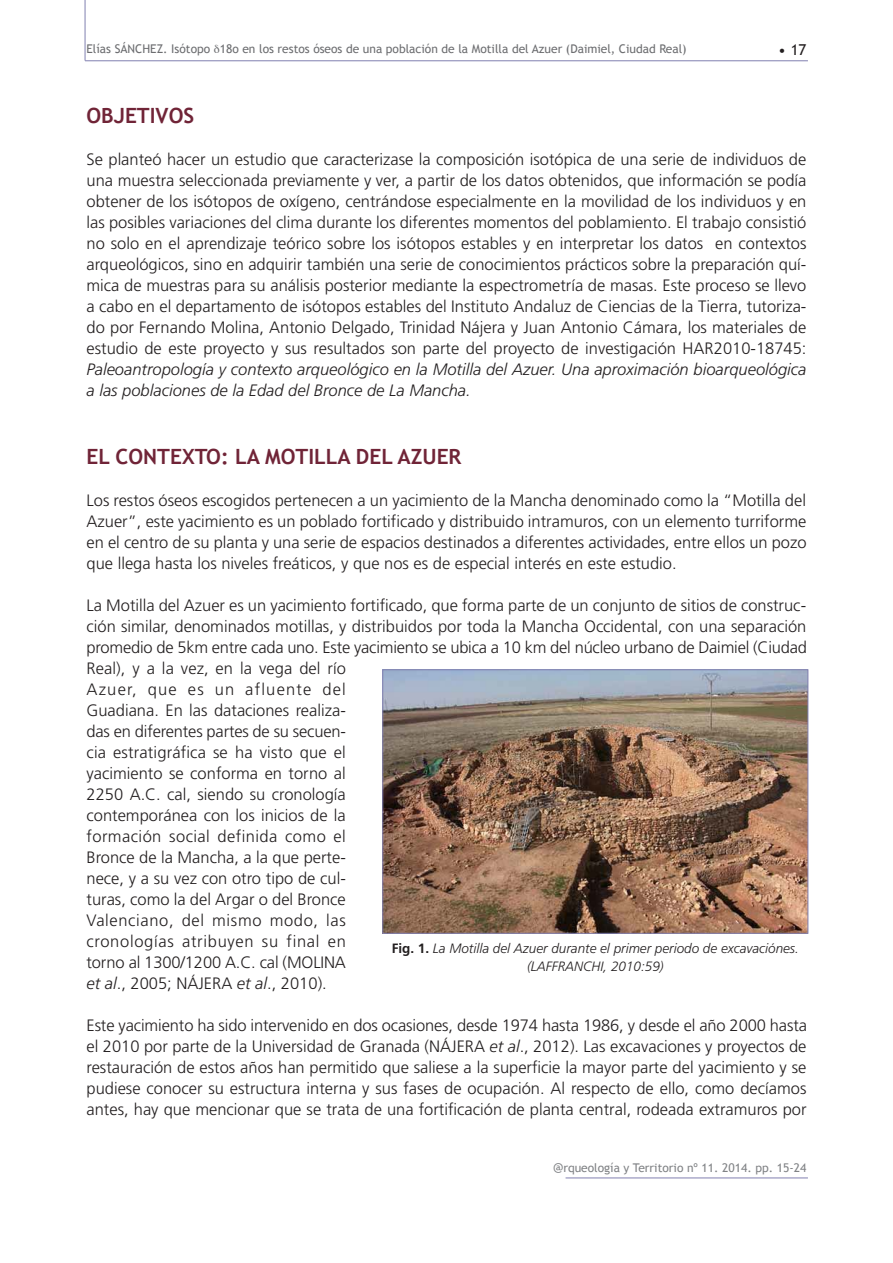
<style>
.page{position:relative;width:893px;height:1263px;background:#fff}
.page>*{position:absolute;margin:0;border:0;box-sizing:border-box;transform-origin:0 0}
.titulos_1{font:700 21px "Trebuchet MS";color:#702437}
.t1{font:300 16.5px/21px "Frutiger";color:#231f20;text-align:justify}
.t2{font:15px "Trebuchet MS";color:#231f20}
.pies{font:italic 300 13.5px/18px "Frutiger";color:#231f20;text-align:center}
.t3{font:12px "Trebuchet MS";color:#6c6d70}
.t4{font:12px "Trebuchet MS";color:#808285}
.s1{font-style:italic}
.s2{font-weight:700;font-style:normal}
.s3{font-size:13.5px}
</style>
<div class="page">
<hr style="left:85px;top:61px;width:723px;height:1px;background:#8180b0">
<hr style="left:566px;top:1178px;width:242px;height:1px;background:#8180b0">
<hr style="left:85px;top:0;width:1px;height:61px;background:#8180b0">
<img style="left:384px;top:671px;width:422px;height:261px">
<div style="left:382px;top:669px;width:426px;height:265px;border:1px solid #8180b0"></div>
<p class="t3" style="left:87px;top:42px;width:602px">Elías SÁNCHEZ. Isótopo 18o en los restos óseos de una población de la Motilla del Azuer (Daimiel, Ciudad Real)</p>
<p class="t2" style="left:778px;top:41px;width:30px">• 17</p>
<p class="titulos_1" style="left:87px;top:103px;width:109px">OBJETIVOS</p>
<p class="t1" style="left:87px;top:149px;width:721px">Se planteó hacer un estudio que caracterizase la composición isotópica de una serie de individuos de una muestra seleccionada previamente y ver, a partir de los datos obtenidos, que información se podía obtener de los isótopos de oxígeno, centrándose especialmente en la movilidad de los individuos y en las posibles variaciones del clima durante los diferentes momentos del poblamiento. El trabajo consistió no solo en el aprendizaje teórico sobre los isótopos estables y en interpretar los datos en contextos arqueológicos, sino en adquirir también una serie de conocimientos prácticos sobre la preparación quí&shy;mica de muestras para su análisis posterior mediante la espectrometría de masas. Este proceso se llevo a cabo en el departamento de isótopos estables del Instituto Andaluz de Ciencias de la Tierra, tutoriza&shy;do por Fernando Molina, Antonio Delgado, Trinidad Nájera y Juan Antonio Cámara, los materiales de estudio de este proyecto y sus resultados son parte del proyecto de investigación HAR2010-18745:<br><span class="s1">Paleoantropología y contexto arqueológico en la Motilla del Azuer. Una aproximación bioarqueológica a las poblaciones de la Edad del Bronce de La Mancha.</span></p>
<p class="titulos_1" style="left:87px;top:443px;width:376px">EL CONTEXTO: LA MOTILLA DEL AZUER</p>
<p class="t1" style="left:87px;top:489px;width:721px">Los restos óseos escogidos pertenecen a un yacimiento de la Mancha denominado como la “Motilla del Azuer”, este yacimiento es un poblado fortificado y distribuido intramuros, con un elemento turriforme en el centro de su planta y una serie de espacios destinados a diferentes actividades, entre ellos un pozo que llega hasta los niveles freáticos, y que nos es de especial interés en este estudio.</p>
<p class="t1" style="left:87px;top:594px;width:722px;text-align:left">La Motilla del Azuer es un yacimiento fortificado, que forma parte de un conjunto de sitios de construc&shy;ción similar, denominados motillas, y distribuidos por toda la Mancha Occidental, con una separación promedio de 5km entre cada uno. Este yacimiento se ubica a 10 km del núcleo urbano de Daimiel (Ciudad Real), y a la vez, en la vega del río<br>Azuer, que es un afluente del<br>Guadiana. En las dataciones realiza-<br>das en diferentes partes de su secuen-<br>cia estratigráfica se ha visto que el<br>yacimiento se conforma en torno al<br>2250 A.C. cal, siendo su cronología<br>contemporánea con los inicios de la<br>formación social definida como el<br>Bronce de la Mancha, a la que perte-<br>nece, y a su vez con otro tipo de cul-<br>turas, como la del Argar o del Bronce<br>Valenciano, del mismo modo, las<br>cronologías atribuyen su final en<br>torno al 1300/1200 A.C. cal (MOLINA<br><span class="s1">et al</span>., 2005; NÁJERA <span class="s1">et al</span>., 2010).</p>
<p class="t1" style="left:87px;top:1014px;width:722px">Este yacimiento ha sido intervenido en dos ocasiones, desde 1974 hasta 1986, y desde el año 2000 hasta el 2010 por parte de la Universidad de Granada (NÁJERA <span class="s1">et al</span>., 2012). Las excavaciones y proyectos de restauración de estos años han permitido que saliese a la superficie la mayor parte del yacimiento y se pudiese conocer su estructura interna y sus fases de ocupación. Al respecto de ello, como decíamos antes, hay que mencionar que se trata de una fortificación de planta central, rodeada extramuros por</p>
<p class="pies" style="left:392px;top:939px;width:409px"><span class="s2">Fig. 1.</span> La Motilla del Azuer durante el primer periodo de excavaciónes. (LAFFRANCHI, 2010:59)</p>
<p class="t4" style="left:553px;top:1160px;width:255px"><span class="s3">@</span>rqueología y Territorio nº 11. 2014. pp. 15-24</p>
</div>
